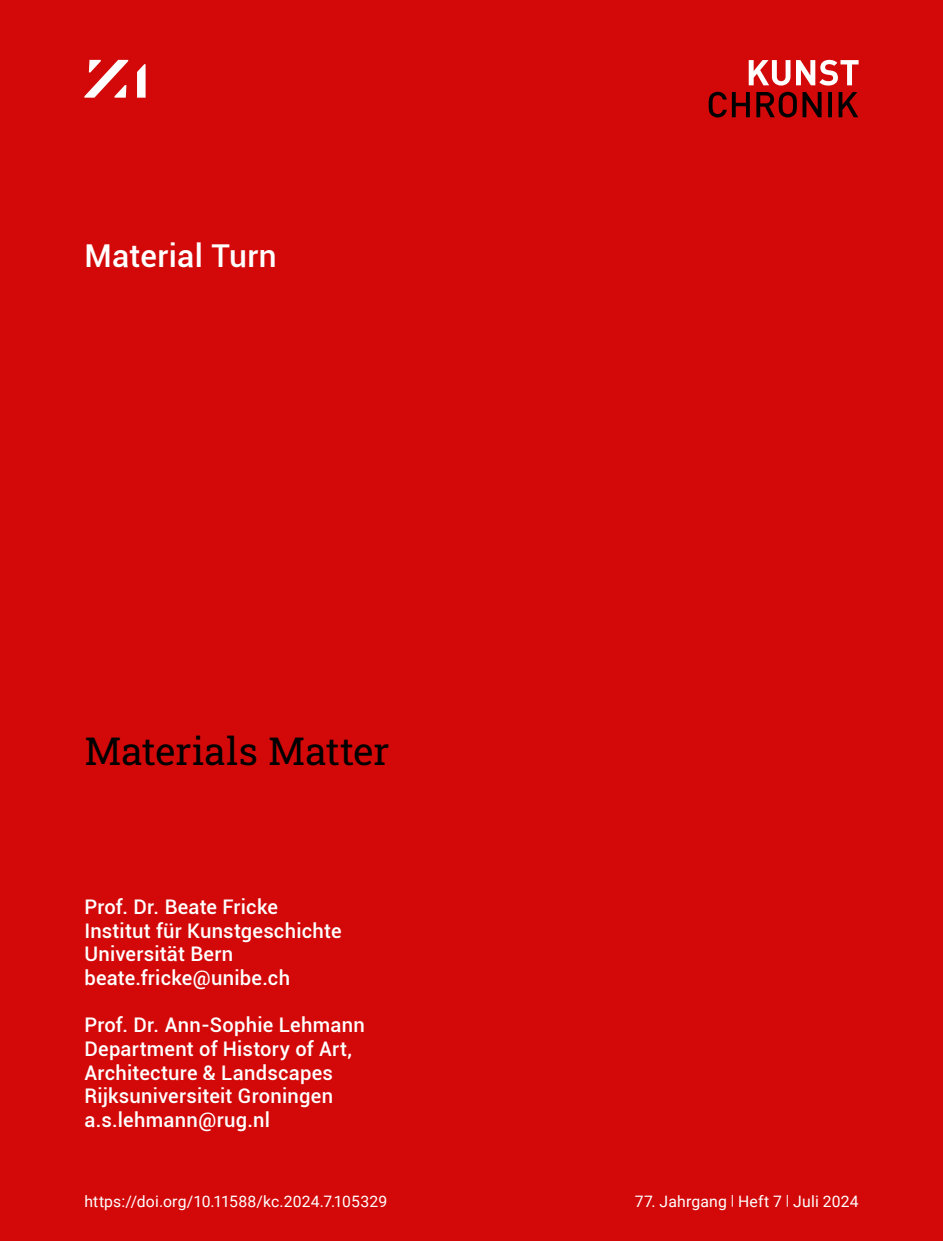
<style>
.page{position:relative;width:943px;height:1241px;background:#fff}
.page>*{position:absolute;margin:0;border:0;box-sizing:border-box;transform-origin:0 0}
.Headline_Slab_20pt{font:38.5px "Roboto Slab";color:#000}
.Kapitel_18pt{font:500 31.5px "Roboto";letter-spacing:.01em;color:#fff}
.Fließtext_11_5pt{font:500 20.12px/23.6px "Roboto";letter-spacing:.01em;color:#fff}
.t1{font:15.75px "Roboto";letter-spacing:.01em;color:#fff}
.s1{font-size:14px}
</style>
<div class="page">
<div style="left:0;top:0;width:943px;height:1240px;background:#d30909"></div>
<svg style="left:708px;top:92px;width:150px;height:25px"></svg>
<svg style="left:796px;top:60px;width:62px;height:25px"></svg>
<svg style="left:748px;top:60px;width:42px;height:25px"></svg>
<svg style="left:84px;top:60px;width:44px;height:38px"></svg>
<svg style="left:137px;top:64px;width:9px;height:34px"></svg>
<p class="Kapitel_18pt" style="left:84px;top:233px;width:194px">Material Turn</p>
<p class="Headline_Slab_20pt" style="left:84px;top:725px;width:307px">Materials Matter</p>
<p class="Fließtext_11_5pt" style="left:84px;top:894px;width:195px">Prof. Dr. Beate Fricke</p>
<p class="Fließtext_11_5pt" style="left:84px;top:917px;width:259px">Institut für Kunstgeschichte</p>
<p class="Fließtext_11_5pt" style="left:84px;top:941px;width:150px">Universität Bern</p>
<p class="Fließtext_11_5pt" style="left:84px;top:965px;width:207px">beate.fricke@unibe.ch</p>
<p class="Fließtext_11_5pt" style="left:84px;top:1012px;width:282px">Prof. Dr. Ann-Sophie Lehmann</p>
<p class="Fließtext_11_5pt" style="left:84px;top:1036px;width:269px">Department of History of Art,<br>Architecture &amp; Landscapes</p>
<p class="Fließtext_11_5pt" style="left:84px;top:1083px;width:250px">Rijksuniversiteit Groningen</p>
<p class="Fließtext_11_5pt" style="left:84px;top:1106px;width:187px">a.s.lehmann@rug.nl</p>
<p class="t1" style="left:84px;top:1189px;width:304px">https://doi.org/10.11588/kc.2024.7.105329</p>
<p class="t1" style="left:634px;top:1189px;width:225px">77. Jahrgang <span class="s1">|</span> Heft 7 <span class="s1">|</span> Juli 2024</p>
</div>
